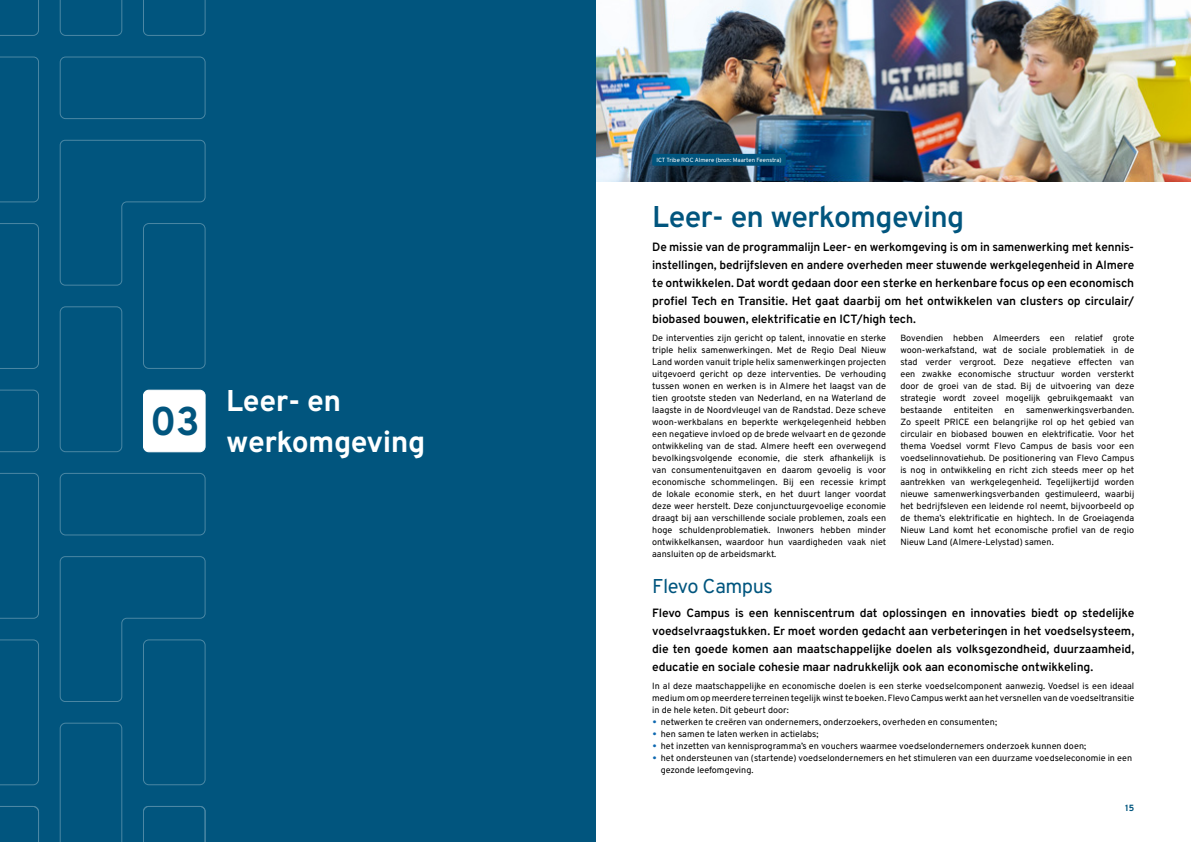
<style>
.page{position:relative;width:1191px;height:842px;background:#fff}
.page>*{position:absolute;margin:0;border:0;box-sizing:border-box;transform-origin:0 0}
.t1{font:700 40px "Overpass";color:#01557e}
.t2{font:600 30px "Overpass";letter-spacing:-.025em;color:#01557e}
.t3{font:700 30px/40px "Overpass";letter-spacing:-.015em;color:#fff}
.t4{font:20px "Overpass";letter-spacing:-.025em;color:#01557e}
.Intro__P{font:600 12px/18px "Overpass";letter-spacing:-.01em;color:#000}
.Paragraph__No_Breaking{font:9px/12px "Overpass";color:#000;text-align:justify}
.t5{font:700 9px "Overpass";color:#01557e}
.Smart_Blue{font:6px "Overpass";color:#fff}
.s1{font-size:12px;color:#0e68b0}
</style>
<div class="page">
<img style="left:595px;top:0;width:596px;height:181px">
<div style="left:652px;top:154px;width:134px;height:12px;background:#01557e"></div>
<div style="left:0;top:0;width:595px;height:842px;background:#01557e"></div>
<svg style="left:0;top:223px;width:39px;height:146px"></svg>
<svg style="left:0;top:57px;width:39px;height:146px"></svg>
<svg style="left:0;top:390px;width:39px;height:62px"></svg>
<div style="left:60px;top:306px;width:62px;height:146px;border:1px solid #fff;border-radius:5px"></div>
<div style="left:143px;top:223px;width:63px;height:146px;border:1px solid #fff;border-radius:5px"></div>
<svg style="left:59px;top:139px;width:147px;height:147px"></svg>
<div style="left:60px;top:57px;width:146px;height:62px;border:1px solid #fff;border-radius:5px"></div>
<svg style="left:0;top:639px;width:39px;height:146px"></svg>
<svg style="left:0;top:473px;width:39px;height:146px"></svg>
<svg style="left:0;top:806px;width:39px;height:36px"></svg>
<svg style="left:59px;top:722px;width:64px;height:120px"></svg>
<div style="left:143px;top:639px;width:63px;height:146px;border:1px solid #fff;border-radius:5px"></div>
<svg style="left:59px;top:556px;width:147px;height:146px"></svg>
<svg style="left:143px;top:806px;width:63px;height:36px"></svg>
<div style="left:60px;top:473px;width:146px;height:62px;border:1px solid #fff;border-radius:5px"></div>
<svg style="left:0;top:0;width:39px;height:36px"></svg>
<svg style="left:60px;top:0;width:62px;height:36px"></svg>
<svg style="left:143px;top:0;width:63px;height:36px"></svg>
<div style="left:143px;top:390px;width:62px;height:62px;background:#fff;border-radius:5px"></div>
<div style="left:143px;top:390px;width:63px;height:62px;border:1px solid #fff;border-radius:5px"></div>
<h1 class="t1" style="left:150px;top:389px;width:51px">03</h1>
<h2 class="t3" style="left:226px;top:380px;width:201px">Leer- en werkomgeving</h2>
<p class="Smart_Blue" style="left:656px;top:155px;width:127px">ICT Tribe ROC Almere (bron: Maarten Feenstra)</p>
<h1 class="t2" style="left:652px;top:193px;width:314px">Leer- en werkomgeving</h1>
<p class="Intro__P" style="left:652px;top:238px;width:483px">De missie van de programmalijn Leer- en werkomgeving is om in samenwerking met kennis&shy;instellingen, bedrijfsleven en andere overheden meer stuwende werkgelegenheid in Almere te ontwikkelen. Dat wordt gedaan door een sterke en herkenbare focus op een economisch profiel Tech en Transitie. Het gaat daarbij om het ontwikkelen van clusters op circulair/ biobased bouwen, elektrificatie en ICT/high tech.</p>
<p class="Paragraph__No_Breaking" style="left:652px;top:332px;width:235px">De interventies zijn gericht op talent, innovatie en sterke triple helix samenwerkingen. Met de Regio Deal Nieuw Land worden vanuit triple helix samenwerkingen projecten uitgevoerd gericht op deze interventies. De verhouding tussen wonen en werken is in Almere het laagst van de tien grootste steden van Nederland, en na Waterland de laagste in de Noordvleugel van de Randstad. Deze scheve woon-werkbalans en beperkte werkgelegenheid hebben een negatieve invloed op de brede welvaart en de gezonde ontwikkeling van de stad. Almere heeft een overwegend bevolkingsvolgende economie, die sterk afhankelijk is van consumentenuitgaven en daarom gevoelig is voor economische schommelingen. Bij een recessie krimpt de lokale economie sterk, en het duurt langer voordat deze weer herstelt. Deze conjunctuurgevoelige economie draagt bij aan verschillende sociale problemen, zoals een hoge schuldenproblematiek. Inwoners hebben minder ontwikkelkansen, waardoor hun vaardigheden vaak niet aansluiten op de arbeidsmarkt.</p>
<p class="Paragraph__No_Breaking" style="left:900px;top:332px;width:235px">Bovendien hebben Almeerders een relatief grote woon-werkafstand, wat de sociale problematiek in de stad verder vergroot. Deze negatieve effecten van een zwakke economische structuur worden versterkt door de groei van de stad. Bij de uitvoering van deze strategie wordt zoveel mogelijk gebruikgemaakt van bestaande</p>
<p class="Paragraph__No_Breaking" style="left:900px;top:404px;width:235px;text-indent:126px">samenwerkingsverbanden.<br>Zo speelt PRICE een belangrijke rol op het gebied van circulair en biobased bouwen en elektrificatie. Voor het thema Voedsel vormt Flevo Campus de basis voor een voedselinnovatiehub. De positionering van Flevo Campus is nog in ontwikkeling en richt zich steeds meer op het aantrekken van werkgelegenheid. Tegelijkertijd worden nieuwe samenwerkingsverbanden gestimuleerd, waarbij het bedrijfsleven een leidende rol neemt, bijvoorbeeld op de thema’s elektrificatie en hightech. In de Groeiagenda Nieuw Land komt het economische profiel van de regio Nieuw Land (Almere-Lelystad) samen.</p>
<p class="Paragraph__No_Breaking" style="left:954px;top:404px;width:41px">entiteiten</p>
<p class="Paragraph__No_Breaking" style="left:1004px;top:404px;width:11px">en</p>
<h2 class="t4" style="left:652px;top:570px;width:122px">Flevo Campus</h2>
<p class="Intro__P" style="left:652px;top:604px;width:483px;text-align:justify">Flevo Campus is een kenniscentrum dat oplossingen en innovaties biedt op stedelijke voedselvraagstukken. Er moet worden gedacht aan verbeteringen in het voedselsysteem, die ten goede komen aan maatschappelijke doelen als volksgezondheid, duurzaamheid, educatie en sociale cohesie maar nadrukkelijk ook aan economische ontwikkeling.</p>
<p class="Paragraph__No_Breaking" style="left:652px;top:680px;width:483px">In al deze maatschappelijke en economische doelen is een sterke voedselcomponent aanwezig. Voedsel is een ideaal medium om op meerdere terreinen tegelijk winst te boeken. Flevo Campus werkt aan het versnellen van de voedseltransitie in de hele keten. Dit gebeurt door:</p>
<p class="Paragraph__No_Breaking" style="left:652px;top:716px;width:346px"><span class="s1">•</span> netwerken te creëren van ondernemers, onderzoekers, overheden en consumenten;</p>
<p class="Paragraph__No_Breaking" style="left:652px;top:728px;width:168px"><span class="s1">•</span> hen samen te laten werken in actielabs;</p>
<p class="Paragraph__No_Breaking" style="left:652px;top:740px;width:435px"><span class="s1">•</span> het inzetten van kennisprogramma’s en vouchers waarmee voedselondernemers onderzoek kunnen doen;</p>
<p class="Paragraph__No_Breaking" style="left:660px;top:752px;width:473px;text-indent:-9px"><span class="s1">•</span> het ondersteunen van (startende) voedselondernemers en het stimuleren van een duurzame voedseleconomie in een gezonde leefomgeving.</p>
<p class="t5" style="left:1125px;top:801px;width:11px">15</p>
</div>
